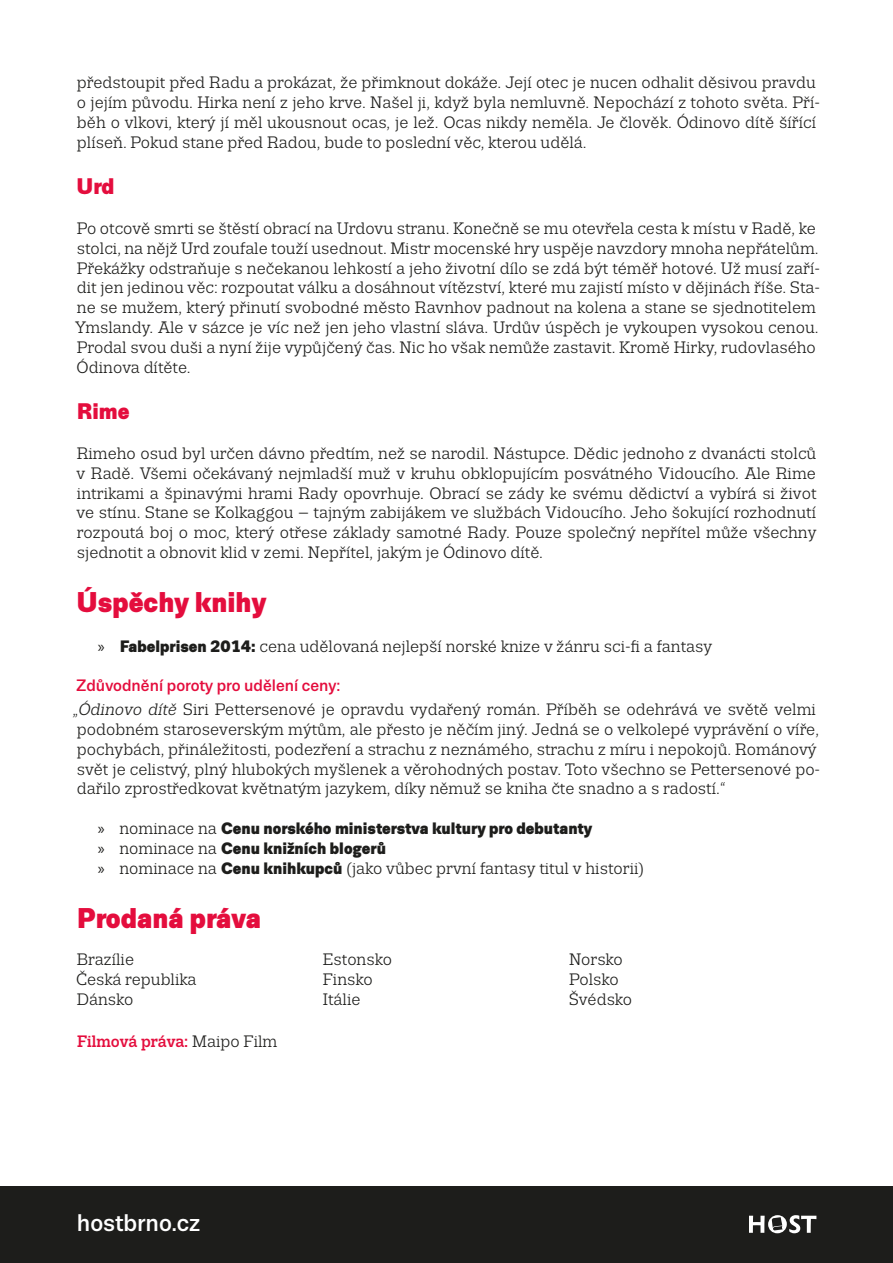
<style>
.page{position:relative;width:893px;height:1263px;background:#fff}
.page>*{position:absolute;margin:0;border:0;box-sizing:border-box;transform-origin:0 0}
.Nadpis_velký{font:900 28.5px "Trivia Sans";color:#e40d3d}
.t1{font:500 24px "Trivia Sans";color:#fff}
.Nadpis_malý{font:900 22.5px "Trivia Sans";color:#e40d3d}
.Text{font:16.5px/19.8px "Trivia Slab";color:#1d1d1b}
.t2{font:900 16.5px "Trivia Sans";color:#1d1d1b}
.Otázka{font:500 16.5px "Trivia Sans";color:#e40d3d}
.Text-2{font:500 16.5px "Trivia Slab";color:#e40d3d}
.s1{font-family:"Myriad Pro"}
.s2{font-family:"Trivia Sans";font-weight:900}
.s3{font-style:italic}
.s4{font-family:"Myriad Pro";font-weight:400}
.s5{font-family:"Trivia Slab";font-weight:400}
.s6{font-weight:400;color:#1d1d1b}
</style>
<div class="page">
<div style="left:0;top:1186px;width:893px;height:77px;background:#1d1d1b"></div>
<svg style="left:749px;top:1215px;width:67px;height:18px"></svg>
<p class="Text" style="left:77px;top:73px;width:745px">předstoupit před Radu a prokázat, že přimknout dokáže. Její otec je nucen odhalit děsivou pravdu o jejím původu. Hirka není z jeho krve. Našel ji, když byla nemluvně. Nepochází z tohoto světa. Pří&shy;běh o vlkovi, který jí měl ukousnout ocas, je lež. Ocas nikdy neměla. Je člověk. Ódinovo dítě šířící plíseň. Pokud stane před Radou, bude to poslední věc, kterou udělá.</p>
<p class="Nadpis_malý" style="left:77px;top:174px;width:39px">Urd</p>
<p class="Text" style="left:75px;top:219px;width:746px">Po otcově smrti se štěstí obrací na Urdovu stranu. Konečně se mu otevřela cesta k místu v Radě, ke stolci, na nějž Urd zoufale touží usednout. Mistr mocenské hry uspěje navzdory mnoha nepřátelům.<br>Překážky odstraňuje s nečekanou lehkostí a jeho životní dílo se zdá být téměř hotové. Už musí zaří&shy;dit jen jedinou věc: rozpoutat válku a dosáhnout vítězství, které mu zajistí místo v dějinách říše. Sta&shy;ne se mužem, který přinutí svobodné město Ravnhov padnout na kolena a stane se sjednotitelem Ymslandy. Ale v sázce je víc než jen jeho vlastní sláva. Urdův úspěch je vykoupen vysokou cenou.<br>Prodal svou duši a nyní žije vypůjčený čas. Nic ho však nemůže zastavit. Kromě Hirky, rudovlasého Ódinova dítěte.</p>
<p class="Nadpis_malý" style="left:77px;top:399px;width:54px">Rime</p>
<p class="Text" style="left:77px;top:444px;width:741px;text-align:justify">Rimeho osud byl určen dávno předtím, než se narodil. Nástupce. Dědic jednoho z dvanácti stolců v Radě. Všemi očekávaný nejmladší muž v kruhu obklopujícím posvátného Vidoucího. Ale Rime intrikami a špinavými hrami Rady opovrhuje. Obrací se zády ke svému dědictví a vybírá si život ve stínu. Stane se Kolkaggou – tajným zabijákem ve službách Vidoucího. Jeho šokující rozhodnutí rozpoutá boj o moc, který otřese základy samotné Rady. Pouze společný nepřítel může všechny sjednotit a obnovit klid v zemi. Nepřítel, jakým je Ódinovo dítě.</p>
<p class="Nadpis_velký" style="left:77px;top:586px;width:191px">Úspěchy knihy</p>
<p class="Text" style="left:98px;top:636px;width:616px"><span class="s1">»</span> <span class="s2">Fabelprisen 2014:</span> cena udělovaná nejlepší norské knize v žánru sci-fi a fantasy</p>
<p class="Otázka" style="left:76px;top:677px;width:266px">Zdůvodnění poroty pro udělení ceny:</p>
<p class="Text" style="left:73px;top:700px;width:749px">„<span class="s3">Ódinovo dítě</span> Siri Pettersenové je opravdu vydařený román. Příběh se odehrává ve světě velmi podobném staroseverským mýtům, ale přesto je něčím jiný. Jedná se o velkolepé vyprávění o víře, pochybách, přináležitosti, podezření a strachu z neznámého, strachu z míru i nepokojů. Románový svět je celistvý, plný hlubokých myšlenek a věrohodných postav. Toto všechno se Pettersenové po&shy;dařilo zprostředkovat květnatým jazykem, díky němuž se kniha čte snadno a s radostí.“</p>
<p class="t2" style="left:98px;top:819px;width:496px"><span class="s4">»</span> <span class="s5">nominace na</span> Cenu norského ministerstva kultury pro debutanty</p>
<p class="t2" style="left:98px;top:839px;width:290px"><span class="s4">»</span> <span class="s5">nominace na</span> Cenu knižních blogerů</p>
<p class="Text" style="left:98px;top:858px;width:548px"><span class="s1">»</span> nominace na <span class="s2">Cenu knihkupců</span> (jako vůbec první fantasy titul v historii)</p>
<p class="Nadpis_velký" style="left:77px;top:902px;width:186px">Prodaná práva</p>
<p class="Text" style="left:77px;top:950px;width:59px">Brazílie</p>
<p class="Text" style="left:323px;top:950px;width:71px">Estonsko</p>
<p class="Text" style="left:569px;top:950px;width:55px">Norsko</p>
<p class="Text" style="left:76px;top:970px;width:122px">Česká republika</p>
<p class="Text" style="left:323px;top:970px;width:51px">Finsko</p>
<p class="Text" style="left:569px;top:970px;width:51px">Polsko</p>
<p class="Text" style="left:77px;top:990px;width:58px">Dánsko</p>
<p class="Text" style="left:323px;top:990px;width:39px">Itálie</p>
<p class="Text" style="left:569px;top:990px;width:65px">Švédsko</p>
<p class="Text-2" style="left:77px;top:1033px;width:202px">Filmová práva: <span class="s6">Maipo Film</span></p>
<h2 class="t1" style="left:77px;top:1210px;width:125px">hostbrno.cz</h2>
</div>
